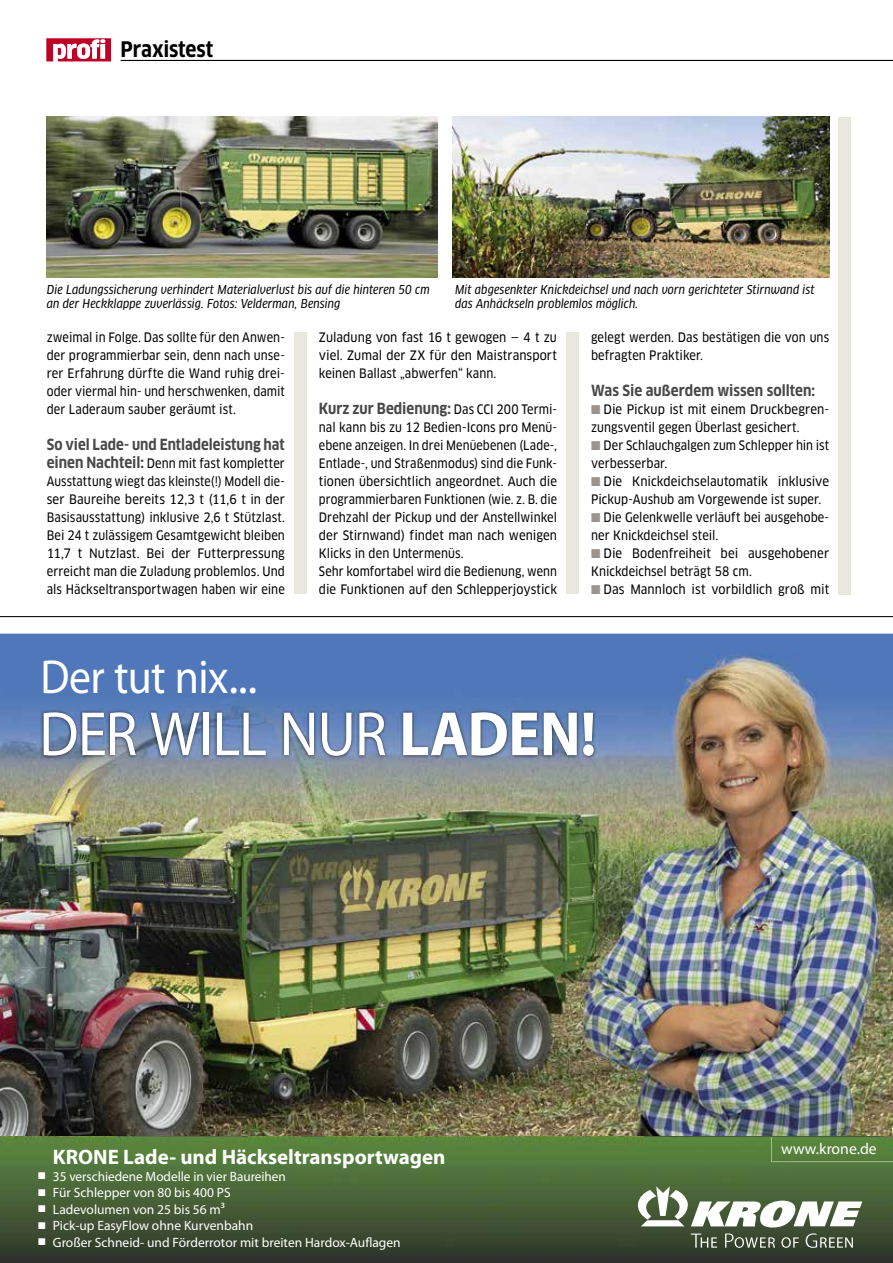
<style>
.page{position:relative;width:893px;height:1263px;background:#fff}
.page>*{position:absolute;margin:0;border:0;box-sizing:border-box;transform-origin:0 0}
.t1{font:63px "Myriad Pro";letter-spacing:-.015em;color:#fff;scale:.94 1}
.t2{font:48px "Myriad Pro";letter-spacing:-.015em;color:#fff;scale:.91 1}
.t3{font:700 21px "Myriad Pro";color:#fff}
.t4{font:700 condensed 21px "Clan OT";letter-spacing:-.005em;color:#000}
.t5{font:15.75px "Myriad Pro";color:#fff}
.t6{font:700 condensed 15px "Clan OT";color:#484848;scale:.95 1}
.t7{font:700 condensed 15px "Clan OT";color:#484848;scale:.96 1}
.t8{font:700 condensed 15px "Clan OT";color:#484848}
.t9{font:13.5px/16.5px "Myriad Pro";color:#fff}
.t10{font:12.75px/18px "Clan OT Narrow News";letter-spacing:.005em;color:#000}
.t11{font:12.75px/18px "Clan OT Narrow News";letter-spacing:.005em;color:#000;scale:.96 1}
.t12{font:italic 12px/14.2px "Clan OT Narr News";letter-spacing:.01em;color:#000;scale:.95 1}
.s1{font-family:"Clan OT";font-weight:700;font-stretch:condensed;font-size:15px;color:#484848}
.s2{font-family:"Clan OT Narrow News";font-weight:400;font-stretch:normal;font-size:12.75px;color:#000}
.s3{color:#9c948e}
.s4{font-weight:700}
</style>
<div class="page">
<div style="left:294px;top:333px;width:13px;height:261px;background:#e9e8de"></div>
<div style="left:566px;top:333px;width:13px;height:261px;background:#e9e8de"></div>
<div style="left:838px;top:117px;width:13px;height:477px;background:#e9e8de"></div>
<img style="left:47px;top:117px;width:390px;height:160px">
<img style="left:453px;top:117px;width:376px;height:160px">
<hr style="left:0;top:616px;width:893px;height:1px;background:#000">
<hr style="left:121px;top:60px;width:772px;height:1px;background:#000">
<svg style="left:47px;top:38px;width:64px;height:23px"></svg>
<hr style="left:101px;top:44px;width:4px;height:15px;background:#fff">
<img style="left:0;top:634px;width:893px;height:503px">
<img style="left:40px;top:709px;width:557px;height:50px">
<img style="left:0;top:1137px;width:893px;height:126px">
<svg style="left:637px;top:1186px;width:225px;height:41px"></svg>
<svg style="left:691px;top:1233px;width:26px;height:15px"></svg>
<svg style="left:725px;top:1233px;width:50px;height:15px"></svg>
<svg style="left:781px;top:1237px;width:18px;height:11px"></svg>
<svg style="left:806px;top:1233px;width:47px;height:15px"></svg>
<svg style="left:771px;top:1137px;width:122px;height:25px"></svg>
<svg style="left:38px;top:1173px;width:7px;height:6px"></svg>
<svg style="left:38px;top:1189px;width:7px;height:7px"></svg>
<svg style="left:38px;top:1206px;width:7px;height:6px"></svg>
<svg style="left:38px;top:1222px;width:7px;height:7px"></svg>
<svg style="left:38px;top:1239px;width:7px;height:6px"></svg>
<h3 class="t4" style="left:121px;top:37px;width:94px">Praxistest</h3>
<p class="t12" style="left:47px;top:283px;width:405px">Die Ladungssicherung verhindert Materialverlust bis auf die hinteren 50 cm an der Heckklappe zuverlässig. Fotos: Velderman, Bensing</p>
<p class="t12" style="left:455px;top:283px;width:380px">Mit abgesenkter Knickdeichsel und nach vorn gerichteter Stirnwand ist das Anhäckseln problemlos möglich.</p>
<p class="t10" style="left:47px;top:328px;width:240px;text-align:justify">zweimal in Folge. Das sollte für den Anwen&shy;der programmierbar sein, denn nach unse&shy;rer Erfahrung dürfte die Wand ruhig drei&shy;oder viermal hin- und herschwenken, damit der Laderaum sauber geräumt ist.</p>
<p class="t6" style="left:47px;top:436px;width:252px">So viel Lade- und Entladeleistung hat</p>
<p class="t10" style="left:47px;top:454px;width:240px;text-align:justify"><span class="s1">einen Nachteil:</span> Denn mit fast kompletter Ausstattung wiegt das kleinste(!) Modell die&shy;ser Baureihe bereits 12,3 t (11,6 t in der Basisausstattung) inklusive 2,6 t Stützlast.<br>Bei 24 t zulässigem Gesamtgewicht bleiben 11,7 t Nutzlast. Bei der Futterpressung erreicht man die Zuladung problemlos. Und als Häckseltransportwagen haben wir eine</p>
<p class="t10" style="left:319px;top:328px;width:240px;text-align:justify">Zuladung von fast 16 t gewogen — 4 t zu viel. Zumal der ZX für den Maistransport keinen Ballast „abwerfen“ kann.</p>
<p class="t7" style="left:319px;top:400px;width:250px">Kurz zur Bedienung: <span class="s2">Das CCI 200 Termi-</span></p>
<p class="t10" style="left:319px;top:418px;width:240px">nal kann bis zu 12 Bedien-Icons pro Menü&shy;ebene anzeigen. In drei Menüebenen (Lade-, Entlade-, und Straßenmodus) sind die Funk&shy;tionen übersichtlich angeordnet. Auch die programmierbaren Funktionen (wie. z. B. die Drehzahl der Pickup und der Anstellwinkel der Stirnwand) findet man nach wenigen Klicks in den Untermenüs.<br>Sehr komfortabel wird die Bedienung, wenn die Funktionen auf den Schlepperjoystick</p>
<p class="t10" style="left:591px;top:328px;width:240px">gelegt werden. Das bestätigen die von uns befragten Praktiker.</p>
<p class="t8" style="left:591px;top:382px;width:226px">Was Sie außerdem wissen sollten:</p>
<p class="t10" style="left:591px;top:400px;width:240px"><span class="s3">■■</span> Die Pickup ist mit einem Druckbegren&shy;zungsventil gegen Überlast gesichert.</p>
<p class="t11" style="left:591px;top:436px;width:250px"><span class="s3">■■</span> Der Schlauchgalgen zum Schlepper hin ist verbesserbar.</p>
<p class="t10" style="left:591px;top:472px;width:240px"><span class="s3">■■</span> Die Knickdeichselautomatik inklusive<br>Pickup-Aushub am Vorgewende ist super.</p>
<p class="t10" style="left:591px;top:508px;width:240px"><span class="s3">■■</span> Die Gelenkwelle verläuft bei ausgehobe&shy;ner Knickdeichsel steil.</p>
<p class="t10" style="left:591px;top:544px;width:240px"><span class="s3">■■</span> Die Bodenfreiheit bei ausgehobener<br>Knickdeichsel beträgt 58 cm.</p>
<p class="t10" style="left:591px;top:580px;width:240px"><span class="s3">■■</span> Das Mannloch ist vorbildlich groß mit</p>
<h2 class="t2" style="left:40px;top:647px;width:240px">Der tut nix...</h2>
<h1 class="t1" style="left:39px;top:695px;width:594px">DER WILL NUR <span class="s4">LADEN!</span></h1>
<h3 class="t3" style="left:53px;top:1143px;width:394px">KRONE Lade- und Häckseltransportwagen</h3>
<p class="t9" style="left:53px;top:1168px;width:349px">35 verschiedene Modelle in vier Baureihen<br>Für Schlepper von 80 bis 400 PS<br>Ladevolumen von 25 bis 56 m3<br>Pick-up EasyFlow ohne Kurvenbahn<br>Großer Schneid- und Förderrotor mit breiten Hardox-Auflagen</p>
<p class="t5" style="left:781px;top:1139px;width:97px">www.krone.de</p>
</div>
